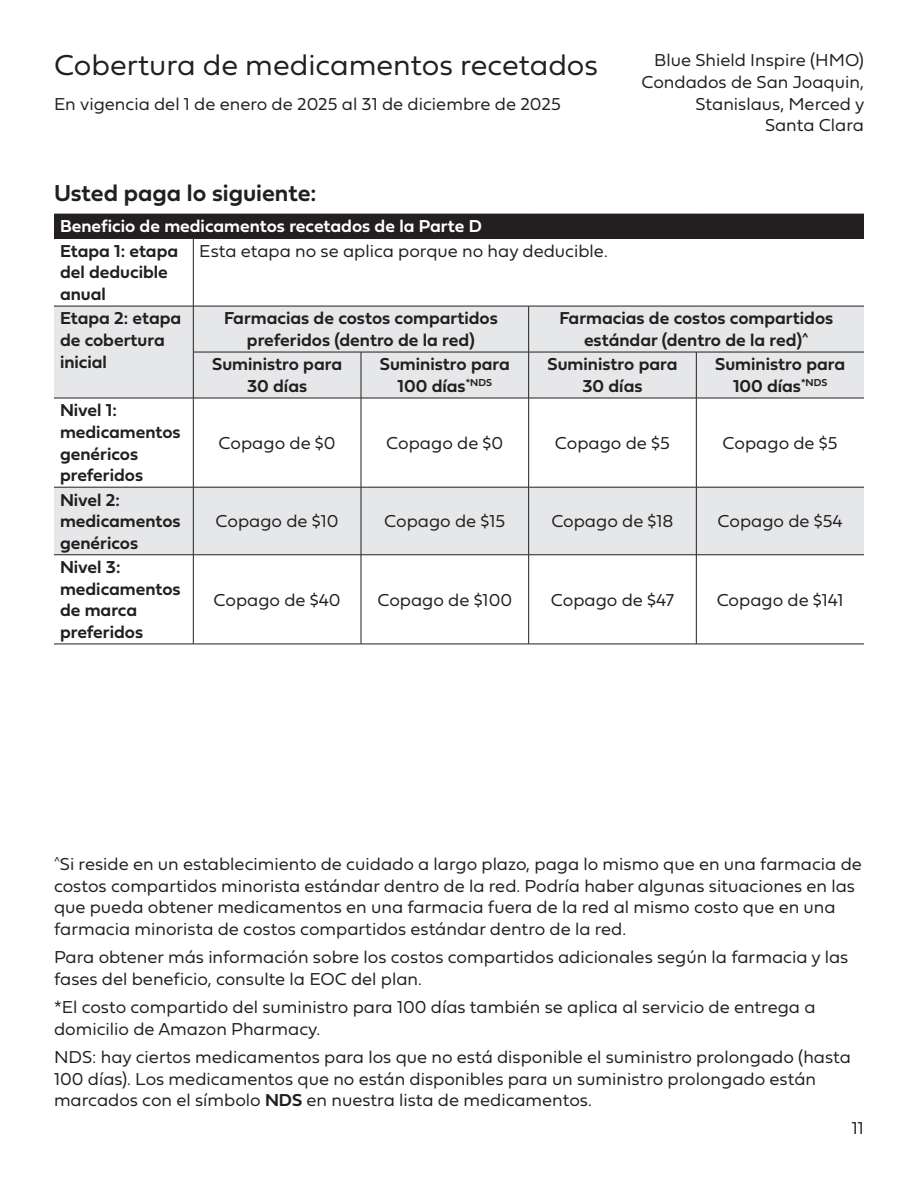
<style>
.page{position:relative;width:918px;height:1188px;background:#fff}
.page>*{position:absolute;margin:0;border:0;box-sizing:border-box;transform-origin:0 0}
.t1{font:30px "Fieldwork Geo Light";color:#231f20}
.t2{font:24px "Fieldwork Geo Demibold";color:#231f20}
.t3{font:18px/21.6px "Fieldwork Geo Light";color:#231f20}
.t4{font:18px/21.6px "Fieldwork Geo Demibold";color:#231f20;text-align:center}
.t5{font:18px "Fieldwork Geo Demibold";color:#fff}
.s1{font-family:"Fieldwork Geo Demibold"}
</style>
<div class="page">
<div style="left:54px;top:214px;width:810px;height:24px;background:#231f20"></div>
<svg style="left:54px;top:307px;width:810px;height:248px;fill:#e6e7e9"></svg>
<hr style="left:54px;top:238px;width:139px;height:1px;background:#231f20">
<hr style="left:193px;top:238px;width:168px;height:1px;background:#231f20">
<hr style="left:193px;top:239px;width:1px;height:67px;background:#231f20">
<hr style="left:361px;top:238px;width:168px;height:1px;background:#231f20">
<hr style="left:529px;top:238px;width:167px;height:1px;background:#231f20">
<hr style="left:696px;top:238px;width:168px;height:1px;background:#231f20">
<hr style="left:54px;top:306px;width:139px;height:1px;background:#231f20">
<hr style="left:193px;top:306px;width:168px;height:1px;background:#231f20">
<hr style="left:193px;top:306px;width:1px;height:46px;background:#231f20">
<hr style="left:361px;top:306px;width:168px;height:1px;background:#231f20">
<hr style="left:529px;top:306px;width:167px;height:1px;background:#231f20">
<hr style="left:528px;top:306px;width:1px;height:46px;background:#231f20">
<hr style="left:696px;top:306px;width:168px;height:1px;background:#231f20">
<hr style="left:193px;top:352px;width:168px;height:1px;background:#231f20">
<hr style="left:193px;top:352px;width:1px;height:46px;background:#231f20">
<hr style="left:361px;top:352px;width:168px;height:1px;background:#231f20">
<hr style="left:361px;top:352px;width:1px;height:46px;background:#231f20">
<hr style="left:529px;top:352px;width:167px;height:1px;background:#231f20">
<hr style="left:528px;top:352px;width:1px;height:46px;background:#231f20">
<hr style="left:696px;top:352px;width:168px;height:1px;background:#231f20">
<hr style="left:696px;top:352px;width:1px;height:46px;background:#231f20">
<hr style="left:54px;top:398px;width:139px;height:1px;background:#231f20">
<hr style="left:193px;top:398px;width:168px;height:1px;background:#231f20">
<hr style="left:193px;top:398px;width:1px;height:89px;background:#231f20">
<hr style="left:361px;top:398px;width:168px;height:1px;background:#231f20">
<hr style="left:361px;top:398px;width:1px;height:89px;background:#231f20">
<hr style="left:529px;top:398px;width:167px;height:1px;background:#231f20">
<hr style="left:528px;top:398px;width:1px;height:89px;background:#231f20">
<hr style="left:696px;top:398px;width:168px;height:1px;background:#231f20">
<hr style="left:696px;top:398px;width:1px;height:89px;background:#231f20">
<hr style="left:54px;top:487px;width:139px;height:1px;background:#231f20">
<hr style="left:193px;top:487px;width:168px;height:1px;background:#231f20">
<hr style="left:361px;top:487px;width:168px;height:1px;background:#231f20">
<hr style="left:529px;top:487px;width:167px;height:1px;background:#231f20">
<hr style="left:696px;top:487px;width:168px;height:1px;background:#231f20">
<hr style="left:193px;top:487px;width:1px;height:68px;background:#231f20">
<hr style="left:361px;top:487px;width:1px;height:68px;background:#231f20">
<hr style="left:528px;top:487px;width:1px;height:68px;background:#231f20">
<hr style="left:696px;top:487px;width:1px;height:68px;background:#231f20">
<hr style="left:54px;top:555px;width:139px;height:1px;background:#231f20">
<hr style="left:193px;top:555px;width:168px;height:1px;background:#231f20">
<hr style="left:361px;top:555px;width:168px;height:1px;background:#231f20">
<hr style="left:529px;top:555px;width:167px;height:1px;background:#231f20">
<hr style="left:696px;top:555px;width:168px;height:1px;background:#231f20">
<hr style="left:193px;top:555px;width:1px;height:89px;background:#231f20">
<hr style="left:361px;top:555px;width:1px;height:89px;background:#231f20">
<hr style="left:528px;top:555px;width:1px;height:89px;background:#231f20">
<hr style="left:696px;top:555px;width:1px;height:89px;background:#231f20">
<hr style="left:54px;top:644px;width:139px;height:1px;background:#231f20">
<hr style="left:193px;top:644px;width:168px;height:1px;background:#231f20">
<hr style="left:361px;top:644px;width:168px;height:1px;background:#231f20">
<hr style="left:529px;top:644px;width:167px;height:1px;background:#231f20">
<hr style="left:696px;top:644px;width:168px;height:1px;background:#231f20">
<p class="t1" style="left:54px;top:41px;width:546px">Cobertura de medicamentos recetados</p>
<p class="t3" style="left:54px;top:92px;width:508px">En vigencia del 1 de enero de 2025 al 31 de diciembre de 2025</p>
<p class="t3" style="left:654px;top:49px;width:211px">Blue Shield Inspire (HMO)</p>
<p class="t3" style="left:641px;top:70px;width:224px;text-align:right">Condados de San Joaquin,<br>Stanislaus, Merced y<br>Santa Clara</p>
<p class="t2" style="left:54px;top:174px;width:264px">Usted paga lo siguiente:</p>
<p class="t5" style="left:60px;top:212px;width:423px">Beneficio de medicamentos recetados de la Parte D</p>
<p class="t4" style="left:60px;top:239px;width:120px;text-align:left">Etapa 1: etapa del deducible anual</p>
<p class="t3" style="left:199px;top:239px;width:410px">Esta etapa no se aplica porque no hay deducible.</p>
<p class="t4" style="left:60px;top:307px;width:123px;text-align:left">Etapa 2: etapa de cobertura inicial</p>
<p class="t4" style="left:224px;top:307px;width:275px">Farmacias de costos compartidos preferidos (dentro de la red)</p>
<p class="t4" style="left:559px;top:307px;width:275px">Farmacias de costos compartidos estándar (dentro de la red)<sup>^</sup></p>
<p class="t4" style="left:212px;top:353px;width:132px">Suministro para<br>30 días</p>
<p class="t4" style="left:380px;top:353px;width:132px">Suministro para<br>100 días<sup>*NDS</sup></p>
<p class="t4" style="left:547px;top:353px;width:132px">Suministro para<br>30 días</p>
<p class="t4" style="left:715px;top:353px;width:132px">Suministro para<br>100 días<sup>*NDS</sup></p>
<p class="t4" style="left:60px;top:399px;width:122px;text-align:left">Nivel 1: medicamentos genéricos preferidos</p>
<p class="t4" style="left:60px;top:488px;width:122px;text-align:left">Nivel 2: medicamentos genéricos</p>
<p class="t4" style="left:60px;top:556px;width:122px;text-align:left">Nivel 3: medicamentos de marca preferidos</p>
<p class="t3" style="left:219px;top:431px;width:119px">Copago de $0</p>
<p class="t3" style="left:386px;top:431px;width:119px">Copago de $0</p>
<p class="t3" style="left:555px;top:431px;width:117px">Copago de $5</p>
<p class="t3" style="left:723px;top:431px;width:117px">Copago de $5</p>
<p class="t3" style="left:216px;top:510px;width:125px">Copago de $10</p>
<p class="t3" style="left:384px;top:510px;width:123px">Copago de $15</p>
<p class="t3" style="left:551px;top:510px;width:124px">Copago de $18</p>
<p class="t3" style="left:718px;top:510px;width:127px">Copago de $54</p>
<p class="t3" style="left:214px;top:588px;width:129px">Copago de $40</p>
<p class="t3" style="left:377px;top:588px;width:136px">Copago de $100</p>
<p class="t3" style="left:551px;top:588px;width:125px">Copago de $47</p>
<p class="t3" style="left:717px;top:588px;width:128px">Copago de $141</p>
<p class="t3" style="left:54px;top:852px;width:809px"><sup>^</sup>Si reside en un establecimiento de cuidado a largo plazo, paga lo mismo que en una farmacia de costos compartidos minorista estándar dentro de la red. Podría haber algunas situaciones en las que pueda obtener medicamentos en una farmacia fuera de la red al mismo costo que en una farmacia minorista de costos compartidos estándar dentro de la red.</p>
<p class="t3" style="left:54px;top:946px;width:796px">Para obtener más información sobre los costos compartidos adicionales según la farmacia y las fases del beneficio, consulte la EOC del plan.</p>
<p class="t3" style="left:54px;top:996px;width:763px">*El costo compartido del suministro para 100 días también se aplica al servicio de entrega a domicilio de Amazon Pharmacy.</p>
<p class="t3" style="left:54px;top:1046px;width:799px">NDS: hay ciertos medicamentos para los que no está disponible el suministro prolongado (hasta<br>100 días). Los medicamentos que no están disponibles para un suministro prolongado están marcados con el símbolo <span class="s1">NDS</span> en nuestra lista de medicamentos.</p>
<p class="t3" style="left:852px;top:1116px;width:14px">11</p>
</div>
